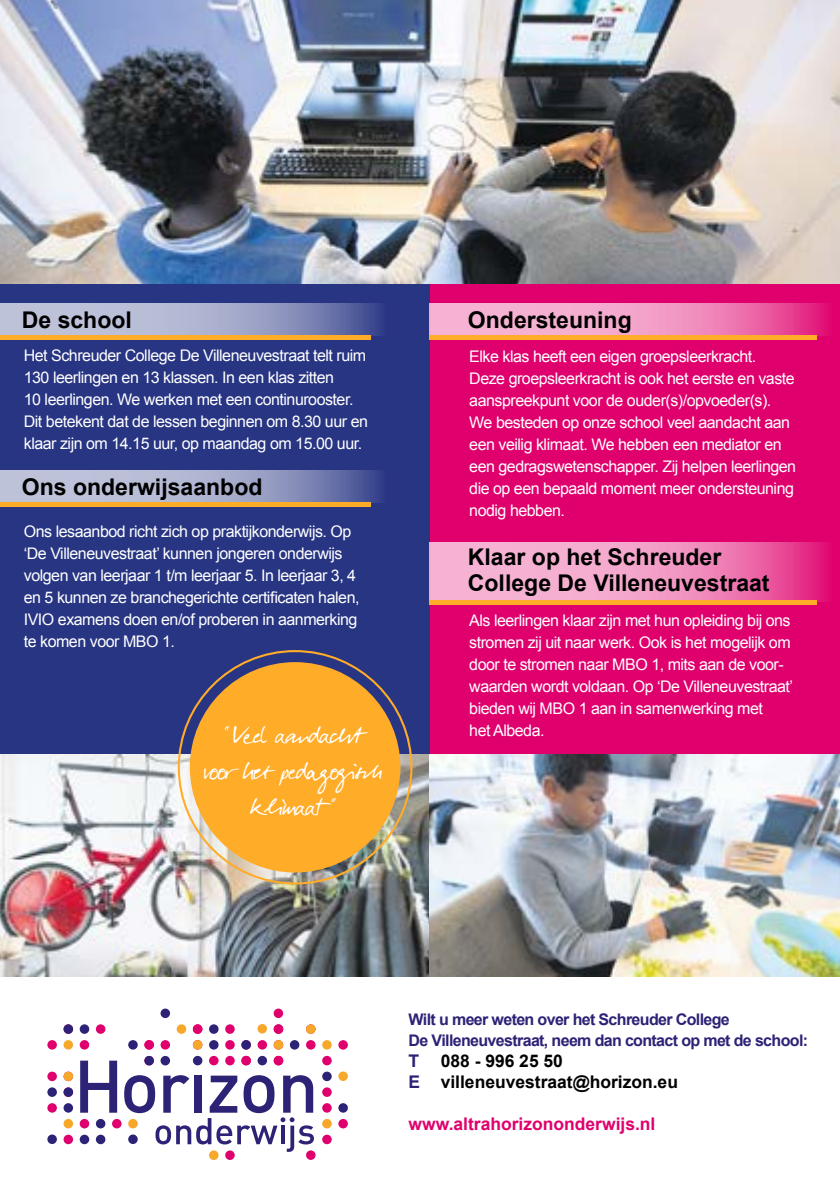
<style>
.page{position:relative;width:840px;height:1191px;background:#fff}
.page>*{position:absolute;margin:0;border:0;box-sizing:border-box;transform-origin:0 0}
.t1{font:30.8px/36px "Darkwoman";letter-spacing:-.02em;color:#fff;text-align:center}
.t2{font:700 23px/26px "Arial";color:#000}
.t3{font:700 17.4px/21px "Arial";color:#000}
.t4{font:700 17.4px "Arial";color:#e0006d}
.t5{font:16px/22px "Arial";letter-spacing:-.03em;color:#fff}
.t6{font:700 16px/21px "Arial";letter-spacing:-.04em;color:#2c2276}
.s1{color:#2c2276}
</style>
<div class="page">
<img style="left:0;top:754px;width:429px;height:222px">
<img style="left:0;top:0;width:839px;height:284px">
<div style="left:429px;top:284px;width:410px;height:625px;background:#e0006d"></div>
<div style="left:0;top:284px;width:429px;height:470px;background:#283583"></div>
<svg style="left:80px;top:1060px;width:37px;height:52px"></svg>
<div style="left:160px;top:1008px;width:10px;height:10px;background:#2c2276;border-radius:50%"></div>
<svg style="left:273px;top:1008px;width:10px;height:10px"></svg>
<div style="left:47px;top:1040px;width:10px;height:9px;background:#e0006d;border-radius:50%"></div>
<div style="left:47px;top:1071px;width:10px;height:10px;background:#e0006d;border-radius:50%"></div>
<div style="left:47px;top:1087px;width:10px;height:10px;background:#2c2276;border-radius:50%"></div>
<div style="left:47px;top:1103px;width:10px;height:9px;background:#e0006d;border-radius:50%"></div>
<div style="left:63px;top:1024px;width:10px;height:9px;background:#2c2276;border-radius:50%"></div>
<div style="left:80px;top:1024px;width:9px;height:9px;background:#2c2276;border-radius:50%"></div>
<div style="left:96px;top:1024px;width:9px;height:9px;background:#e0006d;border-radius:50%"></div>
<div style="left:177px;top:1024px;width:9px;height:9px;background:#f7a82a;border-radius:50%"></div>
<div style="left:193px;top:1024px;width:9px;height:9px;background:#e0006d;border-radius:50%"></div>
<div style="left:209px;top:1024px;width:9px;height:9px;background:#2c2276;border-radius:50%"></div>
<div style="left:225px;top:1024px;width:9px;height:9px;background:#e0006d;border-radius:50%"></div>
<div style="left:257px;top:1024px;width:10px;height:9px;background:#f7a82a;border-radius:50%"></div>
<div style="left:273px;top:1024px;width:10px;height:9px;background:#e0006d;border-radius:50%"></div>
<div style="left:306px;top:1024px;width:9px;height:9px;background:#f7a82a;border-radius:50%"></div>
<div style="left:338px;top:1040px;width:10px;height:9px;background:#e0006d;border-radius:50%"></div>
<div style="left:338px;top:1071px;width:10px;height:10px;background:#f7a82a;border-radius:50%"></div>
<div style="left:63px;top:1040px;width:10px;height:9px;background:#f7a82a;border-radius:50%"></div>
<div style="left:80px;top:1040px;width:9px;height:9px;background:#e0006d;border-radius:50%"></div>
<div style="left:128px;top:1040px;width:10px;height:9px;background:#2c2276;border-radius:50%"></div>
<div style="left:144px;top:1040px;width:10px;height:9px;background:#e0006d;border-radius:50%"></div>
<div style="left:160px;top:1040px;width:10px;height:9px;background:#e0006d;border-radius:50%"></div>
<div style="left:144px;top:1056px;width:10px;height:9px;background:#2c2276;border-radius:50%"></div>
<div style="left:160px;top:1056px;width:10px;height:9px;background:#2c2276;border-radius:50%"></div>
<div style="left:193px;top:1040px;width:9px;height:9px;background:#f7a82a;border-radius:50%"></div>
<div style="left:209px;top:1040px;width:9px;height:9px;background:#2c2276;border-radius:50%"></div>
<div style="left:225px;top:1040px;width:9px;height:9px;background:#e0006d;border-radius:50%"></div>
<div style="left:241px;top:1040px;width:10px;height:9px;background:#2c2276;border-radius:50%"></div>
<div style="left:257px;top:1040px;width:10px;height:9px;background:#e0006d;border-radius:50%"></div>
<div style="left:273px;top:1040px;width:10px;height:9px;background:#f7a82a;border-radius:50%"></div>
<div style="left:290px;top:1040px;width:9px;height:9px;background:#2c2276;border-radius:50%"></div>
<div style="left:306px;top:1040px;width:9px;height:9px;background:#e0006d;border-radius:50%"></div>
<div style="left:306px;top:1150px;width:9px;height:9px;background:#e0006d;border-radius:50%"></div>
<div style="left:322px;top:1040px;width:9px;height:9px;background:#f7a82a;border-radius:50%"></div>
<div style="left:209px;top:1055px;width:9px;height:10px;background:#e0006d;border-radius:50%"></div>
<div style="left:225px;top:1055px;width:9px;height:10px;background:#e0006d;border-radius:50%"></div>
<div style="left:241px;top:1055px;width:10px;height:10px;background:#e0006d;border-radius:50%"></div>
<svg style="left:257px;top:1055px;width:10px;height:10px"></svg>
<div style="left:273px;top:1055px;width:10px;height:10px;background:#e0006d;border-radius:50%"></div>
<div style="left:322px;top:1055px;width:9px;height:10px;background:#e0006d;border-radius:50%"></div>
<div style="left:63px;top:1071px;width:10px;height:10px;background:#f7a82a;border-radius:50%"></div>
<div style="left:322px;top:1071px;width:9px;height:10px;background:#2c2276;border-radius:50%"></div>
<div style="left:63px;top:1087px;width:10px;height:10px;background:#2c2276;border-radius:50%"></div>
<div style="left:322px;top:1087px;width:9px;height:10px;background:#e0006d;border-radius:50%"></div>
<div style="left:63px;top:1103px;width:10px;height:9px;background:#2c2276;border-radius:50%"></div>
<div style="left:322px;top:1103px;width:9px;height:9px;background:#e0006d;border-radius:50%"></div>
<div style="left:338px;top:1103px;width:10px;height:9px;background:#2c2276;border-radius:50%"></div>
<div style="left:47px;top:1134px;width:10px;height:10px;background:#2c2276;border-radius:50%"></div>
<div style="left:63px;top:1119px;width:10px;height:9px;background:#f7a82a;border-radius:50%"></div>
<div style="left:80px;top:1119px;width:9px;height:9px;background:#e0006d;border-radius:50%"></div>
<div style="left:96px;top:1119px;width:9px;height:9px;background:#2c2276;border-radius:50%"></div>
<div style="left:112px;top:1119px;width:9px;height:9px;background:#e0006d;border-radius:50%"></div>
<div style="left:322px;top:1119px;width:9px;height:9px;background:#f7a82a;border-radius:50%"></div>
<div style="left:338px;top:1119px;width:10px;height:9px;background:#e0006d;border-radius:50%"></div>
<svg style="left:63px;top:1134px;width:10px;height:10px"></svg>
<div style="left:80px;top:1134px;width:9px;height:10px;background:#2c2276;border-radius:50%"></div>
<div style="left:96px;top:1134px;width:9px;height:10px;background:#2c2276;border-radius:50%"></div>
<div style="left:322px;top:1134px;width:9px;height:10px;background:#e0006d;border-radius:50%"></div>
<div style="left:209px;top:1150px;width:9px;height:10px;background:#f7a82a;border-radius:50%"></div>
<div style="left:225px;top:1150px;width:9px;height:10px;background:#e0006d;border-radius:50%"></div>
<div style="left:193px;top:1055px;width:9px;height:10px;background:#2c2276;border-radius:50%"></div>
<svg style="left:124px;top:1075px;width:190px;height:76px"></svg>
<svg style="left:0;top:303px;width:380px;height:33px;background:#9fa5c7"></svg>
<div style="left:0;top:335px;width:370px;height:5px;background:#ffac29"></div>
<svg style="left:429px;top:303px;width:398px;height:33px;background:#f08fbe"></svg>
<div style="left:429px;top:335px;width:387px;height:5px;background:#ffac29"></div>
<svg style="left:0;top:470px;width:380px;height:33px;background:#9fa5c7"></svg>
<hr style="left:0;top:502px;width:370px;height:4px;background:#ffac29">
<div style="left:190px;top:662px;width:210px;height:210px;background:#ffac29;border-radius:50%"></div>
<svg style="left:429px;top:542px;width:398px;height:60px;background:#f08fbe"></svg>
<div style="left:429px;top:599px;width:387px;height:5px;background:#ffac29"></div>
<img style="left:429px;top:754px;width:410px;height:222px">
<h2 class="t2" style="left:22px;top:308px;width:111px">De school</h2>
<h2 class="t2" style="left:467px;top:308px;width:165px">Ondersteuning</h2>
<p class="t5" style="left:24px;top:344px;width:345px">Het Schreuder College De Villeneuvestraat telt ruim 130 leerlingen en 13 klassen. In een klas zitten<br>10 leerlingen. We werken met een continurooster.<br>Dit betekent dat de lessen beginnen om 8.30 uur en klaar zijn om 14.15 uur, op maandag om 15.00 uur.</p>
<h2 class="t2" style="left:22px;top:475px;width:242px">Ons onderwijsaanbod</h2>
<p class="t5" style="left:24px;top:520px;width:337px">Ons lesaanbod richt zich op praktijkonderwijs. Op ‘De Villeneuvestraat’ kunnen jongeren onderwijs volgen van leerjaar 1 t/m leerjaar 5. In leerjaar 3, 4 en 5 kunnen ze branchegerichte certificaten halen, IVIO examens doen en/of proberen in aanmerking te komen voor MBO 1.</p>
<h1 class="t1" style="left:204px;top:714px;width:179px">“ Veel aandacht voor het pedagogisch klimaat “</h1>
<p class="t5" style="left:469px;top:346px;width:328px">Elke klas heeft een eigen groepsleerkracht.<br>Deze groepsleerkracht is ook het eerste en vaste aanspreekpunt voor de ouder(s)/opvoeder(s).<br>We besteden op onze school veel aandacht aan een veilig klimaat. We hebben een mediator en een gedragswetenschapper. Zij helpen leerlingen die op een bepaald moment meer ondersteuning nodig hebben.</p>
<h2 class="t2" style="left:467px;top:545px;width:303px">Klaar op het Schreuder<br>College De Villeneuvestraat</h2>
<p class="t5" style="left:469px;top:610px;width:325px">Als leerlingen klaar zijn met hun opleiding bij ons stromen zij uit naar werk. Ook is het mogelijk om door te stromen naar MBO 1, mits aan de voor&shy;waarden wordt voldaan. Op ‘De Villeneuvestraat’ bieden wij MBO 1 aan in samenwerking met<br>het Albeda.</p>
<p class="t6" style="left:408px;top:1009px;width:401px">Wilt u meer weten over het Schreuder College<br>De Villeneuvestraat, neem dan contact op met de school:</p>
<p class="t3" style="left:408px;top:1051px;width:271px"><span class="s1">T</span> 088 - 996 25 50<br><span class="s1">E</span> villeneuvestraat@horizon.eu</p>
<p class="t4" style="left:408px;top:1112px;width:248px">www.altrahorizononderwijs.nl</p>
</div>
